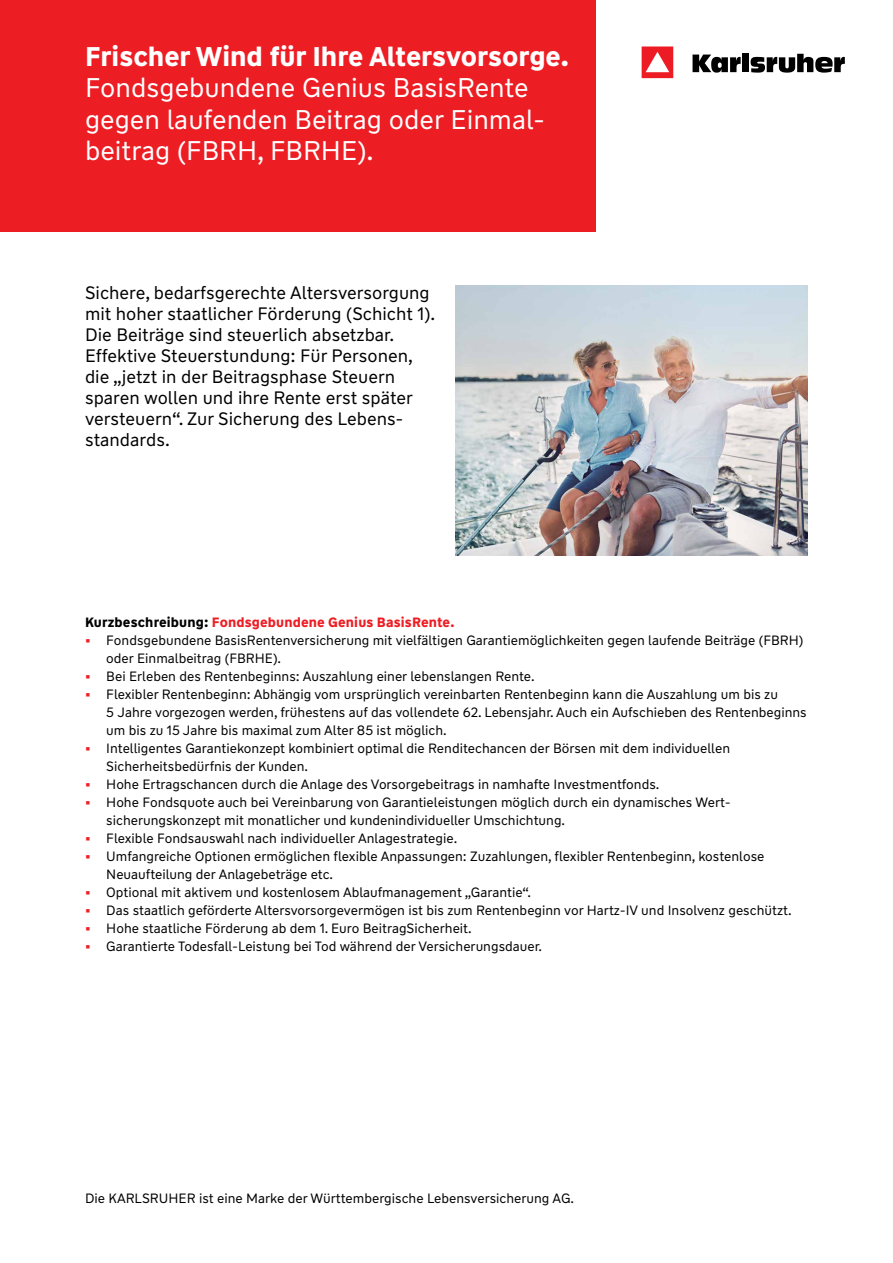
<style>
.page{position:relative;width:893px;height:1263px;background:#fff}
.page>*{position:absolute;margin:0;border:0;box-sizing:border-box;transform-origin:0 0}
.t1{font:27px/31.5px "WW Type";color:#fff}
.t2{font:700 27px "WW Type";color:#fff}
.t3{font:18px/21px "WW Type";color:#000}
.t4{font:13.5px/18px "WW Type";color:#000}
.t5{font:700 13.5px "WW Type";letter-spacing:.01em;color:#ed1d24}
.s1{color:#000}
.s2{font-weight:700;color:#ed1d24}
</style>
<div class="page">
<img style="left:455px;top:285px;width:353px;height:270px">
<div style="left:0;top:0;width:596px;height:231px;background:#ed1d24"></div>
<svg style="left:642px;top:46px;width:31px;height:32px"></svg>
<svg style="left:693px;top:55px;width:48px;height:18px"></svg>
<div style="left:742px;top:54px;width:7px;height:18px;background:#000"></div>
<svg style="left:751px;top:54px;width:94px;height:19px"></svg>
<h1 class="t2" style="left:85px;top:38px;width:485px">Frischer Wind für Ihre Altersvorsorge.</h1>
<h1 class="t1" style="left:85px;top:72px;width:461px">Fondsgebundene Genius BasisRente gegen laufenden Beitrag oder Einmal&shy;beitrag (FBRH, FBRHE).</h1>
<p class="t3" style="left:85px;top:282px;width:352px">Sichere, bedarfsgerechte Altersversorgung mit hoher staatlicher Förderung (Schicht 1).<br>Die Beiträge sind steuerlich absetzbar.<br>Effektive Steuerstundung: Für Personen, die „jetzt in der Beitragsphase Steuern sparen wollen und ihre Rente erst später versteuern“. Zur Sicherung des Lebens&shy;standards.</p>
<p class="t5" style="left:85px;top:613px;width:371px"><span class="s1">Kurzbeschreibung:</span> Fondsgebundene Genius BasisRente.</p>
<p class="t4" style="left:106px;top:631px;width:699px;text-indent:-21px"><span class="s2">•</span> Fondsgebundene BasisRentenversicherung mit vielfältigen Garantiemöglichkeiten gegen laufende Beiträge (FBRH) oder Einmalbeitrag (FBRHE).</p>
<p class="t4" style="left:85px;top:667px;width:451px"><span class="s2">•</span> Bei Erleben des Rentenbeginns: Auszahlung einer lebenslangen Rente.</p>
<p class="t4" style="left:106px;top:685px;width:702px;text-indent:-21px"><span class="s2">•</span> Flexibler Rentenbeginn: Abhängig vom ursprünglich vereinbarten Rentenbeginn kann die Auszahlung um bis zu<br>5 Jahre vorgezogen werden, frühestens auf das vollendete 62. Lebensjahr. Auch ein Aufschieben des Rentenbeginns um bis zu 15 Jahre bis maximal zum Alter 85 ist möglich.</p>
<p class="t4" style="left:106px;top:739px;width:625px;text-indent:-21px"><span class="s2">•</span> Intelligentes Garantiekonzept kombiniert optimal die Renditechancen der Börsen mit dem individuellen<br>Sicherheitsbedürfnis der Kunden.</p>
<p class="t4" style="left:85px;top:775px;width:576px"><span class="s2">•</span> Hohe Ertragschancen durch die Anlage des Vorsorgebeitrags in namhafte Investmentfonds.</p>
<p class="t4" style="left:106px;top:793px;width:626px;text-indent:-21px"><span class="s2">•</span> Hohe Fondsquote auch bei Vereinbarung von Garantieleistungen möglich durch ein dynamisches Wert&shy;sicherungskonzept mit monatlicher und kundenindividueller Umschichtung.</p>
<p class="t4" style="left:85px;top:829px;width:374px"><span class="s2">•</span> Flexible Fondsauswahl nach individueller Anlagestrategie.</p>
<p class="t4" style="left:106px;top:847px;width:660px;text-indent:-21px"><span class="s2">•</span> Umfangreiche Optionen ermöglichen flexible Anpassungen: Zuzahlungen, flexibler Rentenbeginn, kostenlose<br>Neuaufteilung der Anlagebeträge etc.</p>
<p class="t4" style="left:85px;top:883px;width:447px"><span class="s2">•</span> Optional mit aktivem und kostenlosem Ablaufmanagement „Garantie“.</p>
<p class="t4" style="left:85px;top:901px;width:708px"><span class="s2">•</span> Das staatlich geförderte Altersvorsorgevermögen ist bis zum Rentenbeginn vor Hartz-IV und Insolvenz geschützt.</p>
<p class="t4" style="left:85px;top:919px;width:388px"><span class="s2">•</span> Hohe staatliche Förderung ab dem 1. Euro BeitragSicherheit.</p>
<p class="t4" style="left:85px;top:937px;width:459px"><span class="s2">•</span> Garantierte Todesfall-Leistung bei Tod während der Versicherungsdauer.</p>
<p class="t4" style="left:85px;top:1189px;width:491px">Die KARLSRUHER ist eine Marke der Württembergische Lebensversicherung AG.</p>
</div>
